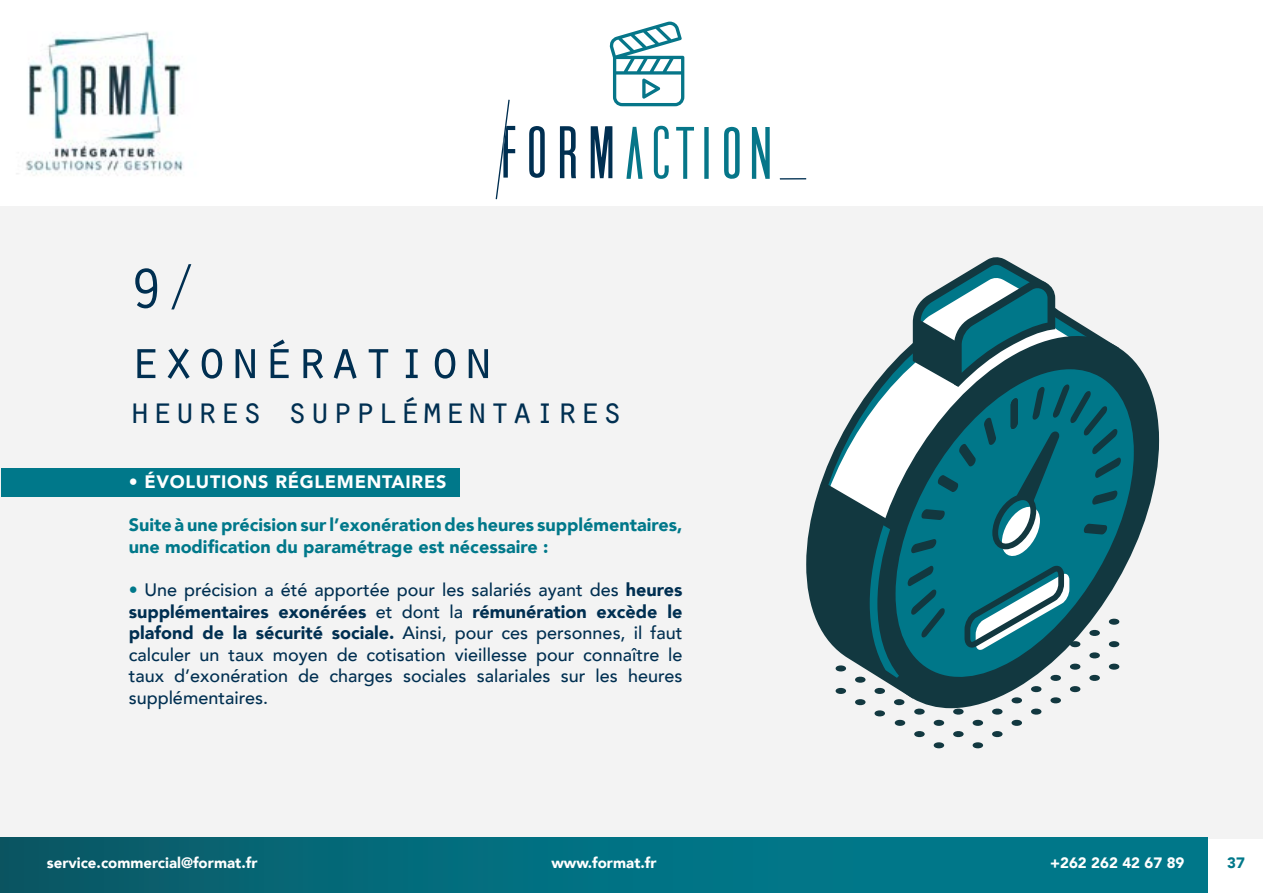
<style>
.page{position:relative;width:1263px;height:893px;background:#fff}
.page>*{position:absolute;margin:0;border:0;box-sizing:border-box;transform-origin:0 0}
.t1{font:58.5px "Orator Std";color:#002f51}
.t2{font:55.5px "Orator Std";color:#002f51}
.t3{font:37.5px "Orator Std";color:#002f51}
.t4{font:500 18px/21.6px "Avenir";color:#002f51;text-align:justify}
.t5{font:900 18px/21.6px "Avenir";color:#00788a}
.t6{font:900 18px "Avenir";letter-spacing:.04em;color:#fff}
.t7{font:900 15px "Avenir";color:#fff}
.t8{font:900 15px "Avenir";color:#00788a}
.s1{color:#00788a}
.s2{font-weight:900}
</style>
<div class="page">
<div style="left:0;top:207px;width:1263px;height:632px;background:#f3f3f3"></div>
<img style="left:16px;top:32px;width:167px;height:144px">
<svg style="left:591px;top:126px;width:21px;height:52px"></svg>
<svg style="left:560px;top:126px;width:16px;height:52px"></svg>
<hr style="left:780px;top:178px;width:26px;height:2px;background:#002f51">
<svg style="left:496px;top:100px;width:19px;height:99px"></svg>
<svg style="left:529px;top:126px;width:16px;height:52px"></svg>
<svg style="left:704px;top:127px;width:5px;height:52px"></svg>
<svg style="left:752px;top:127px;width:18px;height:52px"></svg>
<svg style="left:626px;top:127px;width:17px;height:52px"></svg>
<svg style="left:724px;top:127px;width:16px;height:52px"></svg>
<svg style="left:654px;top:126px;width:15px;height:53px"></svg>
<svg style="left:676px;top:127px;width:18px;height:52px"></svg>
<svg style="left:609px;top:22px;width:75px;height:84px"></svg>
<div style="left:1px;top:468px;width:458px;height:28px;background:#00788a"></div>
<div style="left:1px;top:837px;width:1206px;height:56px;background:linear-gradient(to right,#095d6b,#007e92)"></div>
<svg style="left:1121px;top:349px;width:38px;height:185px;fill:#123840"></svg>
<svg style="left:1121px;top:358px;width:19px;height:217px;background:#235b64"></svg>
<svg style="left:810px;top:257px;width:311px;height:492px"></svg>
<h1 class="t1" style="left:129px;top:247px;width:72px">9/</h1>
<h2 class="t2" style="left:129px;top:320px;width:368px">exonération</h2>
<h3 class="t3" style="left:129px;top:384px;width:497px">heures supplémentaires</h3>
<p class="t6" style="left:129px;top:466px;width:319px">• ÉVOLUTIONS RÉGLEMENTAIRES</p>
<p class="t5" style="left:129px;top:514px;width:555px">Suite à une précision sur l’exonération des heures supplémentaires, une modification du paramétrage est nécessaire :</p>
<p class="t4" style="left:129px;top:578px;width:555px"><span class="s1">•</span> Une précision a été apportée pour les salariés ayant des <span class="s2">heures supplémentaires exonérées</span> et dont la <span class="s2">rémunération excède le plafond de la sécurité sociale.</span> Ainsi, pour ces personnes, il faut calculer un taux moyen de cotisation vieillesse pour connaître le taux d’exonération de charges sociales salariales sur les heures supplémentaires.</p>
<p class="t7" style="left:47px;top:850px;width:212px">service.commercial@format.fr</p>
<p class="t7" style="left:551px;top:850px;width:107px">www.format.fr</p>
<p class="t7" style="left:1050px;top:850px;width:136px">+262 262 42 67 89</p>
<p class="t8" style="left:1227px;top:850px;width:19px">37</p>
</div>
